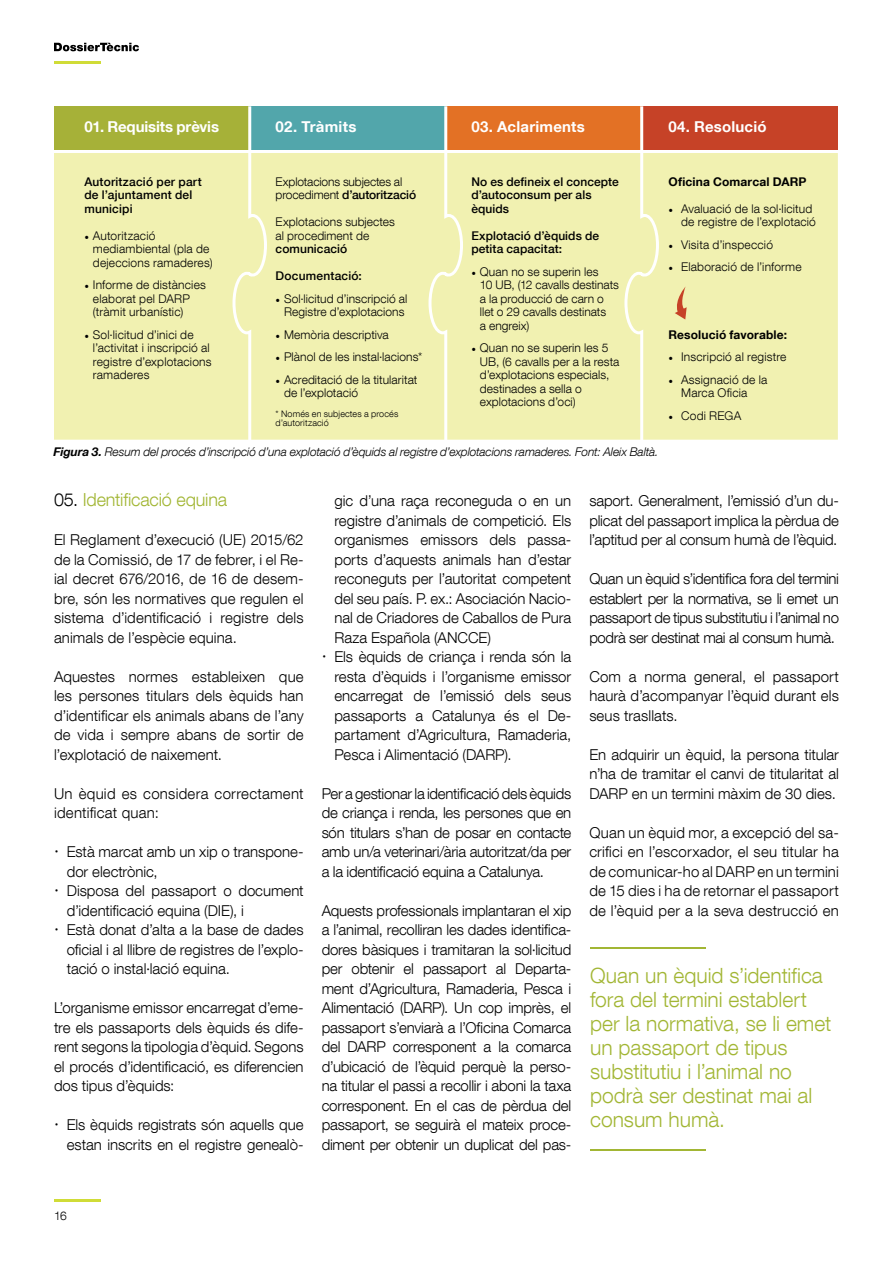
<style>
.page{position:relative;width:893px;height:1263px;background:#fff}
.page>*{position:absolute;margin:0;border:0;box-sizing:border-box;transform-origin:0 0}
.t1{font:300 21px/24px "Helvetica Neue LT Com";color:#a2b634}
.t2{font:300 18px "Helvetica Neue LT Com";letter-spacing:-.01em;color:#a2b634}
.t3{font:300 15px/19.5px "Helvetica Neue LT Com";color:#000;text-align:justify}
.t4{font:300 15px/19.5px "Helvetica Neue LT Com";letter-spacing:.02em;color:#000}
.t5{font:700 15px "Helvetica Neue LT Com";letter-spacing:.015em;color:#fff}
.t6{font:700 15px "Helvetica Neue LT Com";letter-spacing:-.01em;color:#fff}
.t7{font:300 12px/13.5px "Helvetica Neue LT Com";letter-spacing:.005em;color:#000}
.t8{font:500 12px/13.5px "Helvetica Neue LT Com";letter-spacing:.01em;color:#000}
.t9{font:italic 300 12px "Helvetica Neue LT Com";letter-spacing:-.01em;color:#000}
.t10{font:700 12px "Helvetica Neue LT Com";letter-spacing:.015em;color:#000}
.t11{font:300 9px/9px "Helvetica Neue LT Com";letter-spacing:.015em;color:#000}
.s1{font-family:"Minion Pro";font-weight:400}
.s2{font-weight:500}
.s3{font-weight:700}
.s4{color:#000}
.s5{font-size:18px}
</style>
<div class="page">
<div style="left:446px;top:107px;width:196px;height:43px;background:#e37125"></div>
<div style="left:464px;top:153px;width:159px;height:287px;background:#f1f1b1"></div>
<div style="left:54px;top:153px;width:177px;height:287px;background:#f1f1b1"></div>
<div style="left:54px;top:107px;width:196px;height:43px;background:#a6b138"></div>
<div style="left:642px;top:107px;width:196px;height:43px;background:#c64227"></div>
<div style="left:660px;top:153px;width:178px;height:287px;background:#f1f1b1"></div>
<svg style="left:674px;top:286px;width:13px;height:33px"></svg>
<div style="left:268px;top:153px;width:159px;height:287px;background:#f1f1b1"></div>
<div style="left:250px;top:107px;width:196px;height:43px;background:#52a6ab"></div>
<svg style="left:231px;top:106px;width:37px;height:334px"></svg>
<svg style="left:427px;top:106px;width:37px;height:334px"></svg>
<svg style="left:623px;top:106px;width:37px;height:334px"></svg>
<hr style="left:590px;top:1150px;width:116px;height:1px;background:#a2b634">
<hr style="left:590px;top:947px;width:116px;height:1px;background:#a2b634">
<svg style="left:54px;top:43px;width:85px;height:8px"></svg>
<hr style="left:54px;top:1199px;width:47px;height:3px;background:#d0dc37">
<hr style="left:54px;top:61px;width:47px;height:3px;background:#d0dc37">
<p class="t6" style="left:84px;top:117px;width:136px">01. Requisits prèvis</p>
<p class="t5" style="left:276px;top:117px;width:82px">02. Tràmits</p>
<p class="t5" style="left:471px;top:117px;width:115px">03. Aclariments</p>
<p class="t5" style="left:668px;top:117px;width:100px">04. Resolució</p>
<p class="t8" style="left:84px;top:175px;width:119px">Autorització per part de l’ajuntament del municipi</p>
<p class="t7" style="left:93px;top:229px;width:121px;text-indent:-9px"><span class="s1">•</span> Autorització mediambiental (pla de dejeccions ramaderes)</p>
<p class="t7" style="left:93px;top:278px;width:115px;text-indent:-9px"><span class="s1">•</span> Informe de distàncies elaborat pel DARP (tràmit urbanístic)</p>
<p class="t7" style="left:93px;top:328px;width:120px;text-indent:-9px"><span class="s1">•</span> Sol·licitud d’inici de l’activitat i inscripció al registre d’explotacions ramaderes</p>
<p class="t7" style="left:276px;top:175px;width:142px">Explotacions subjectes al procediment <span class="s2">d’autorització</span></p>
<p class="t7" style="left:276px;top:215px;width:121px">Explotacions subjectes al procediment de</p>
<p class="t8" style="left:276px;top:242px;width:73px">comunicació</p>
<p class="t8" style="left:276px;top:269px;width:88px">Documentació:</p>
<p class="t7" style="left:276px;top:292px;width:133px;text-align:center"><span class="s1">•</span> Sol·licitud d’inscripció al<br>Registre d’explotacions</p>
<p class="t7" style="left:276px;top:328px;width:115px"><span class="s1">•</span> Memòria descriptiva</p>
<p class="t7" style="left:276px;top:350px;width:148px"><span class="s1">•</span> Plànol de les instal·lacions*</p>
<p class="t7" style="left:284px;top:373px;width:135px;text-indent:-9px"><span class="s1">•</span> Acreditació de la titularitat de l’explotació</p>
<p class="t11" style="left:276px;top:409px;width:124px">* Només en subjectes a procés d’autorització</p>
<p class="t8" style="left:471px;top:175px;width:149px">No es defineix el concepte d’autoconsum per als èquids</p>
<p class="t8" style="left:471px;top:229px;width:129px">Explotació d’èquids de petita capacitat:</p>
<p class="t7" style="left:480px;top:265px;width:141px;text-indent:-9px"><span class="s1">•</span> Quan no se superin les<br>10 UB, (12 cavalls destinats a la producció de carn o llet o 29 cavalls destinats<br>a engreix)</p>
<p class="t7" style="left:480px;top:341px;width:141px;text-indent:-9px"><span class="s1">•</span> Quan no se superin les 5<br>UB, (6 cavalls per a la resta d’explotacions especials, destinades a sella o explotacions d’oci)</p>
<p class="t9" style="left:53px;top:445px;width:607px"><span class="s3">Figura 3.</span> Resum del procés d’inscripció d’una explotació d’èquids al registre d’explotacions ramaderes. Font: Aleix Baltà.</p>
<p class="t10" style="left:668px;top:174px;width:140px">Oficina Comarcal DARP</p>
<p class="t7" style="left:668px;top:202px;width:149px;text-align:right"><span class="s1">•</span> Avaluació de la sol·licitud de registre de l’explotació</p>
<p class="t7" style="left:668px;top:238px;width:106px"><span class="s1">•</span> Visita d’inspecció</p>
<p class="t7" style="left:668px;top:260px;width:135px"><span class="s1">•</span> Elaboració de l’informe</p>
<p class="t10" style="left:668px;top:327px;width:120px">Resolució favorable:</p>
<p class="t7" style="left:668px;top:350px;width:120px"><span class="s1">•</span> Inscripció al registre</p>
<p class="t7" style="left:668px;top:373px;width:100px;text-align:center"><span class="s1">•</span> Assignació de la<br>Marca Oficia</p>
<p class="t7" style="left:668px;top:409px;width:75px"><span class="s1">•</span> Codi REGA</p>
<p class="t2" style="left:54px;top:489px;width:175px"><span class="s4">05.</span> Identificació equina</p>
<p class="t3" style="left:54px;top:530px;width:251px">El Reglament d’execució (UE) 2015/62 de la Comissió, de 17 de febrer, i el Re&shy;ial decret 676/2016, de 16 de desem&shy;bre, són les normatives que regulen el sistema d’identificació i registre dels animals de l’espècie equina.</p>
<p class="t3" style="left:54px;top:666px;width:251px">Aquestes normes estableixen que les persones titulars dels èquids han d’identificar els animals abans de l’any de vida i sempre abans de sortir de l’explotació de naixement.</p>
<p class="t4" style="left:54px;top:783px;width:251px">Un èquid es considera correctament identificat quan:</p>
<p class="t3" style="left:54px;top:842px;width:251px"><span class="s5">·</span> Està marcat amb un xip o transpone-</p>
<p class="t3" style="left:67px;top:861px;width:93px">dor electrònic,</p>
<p class="t3" style="left:54px;top:881px;width:251px"><span class="s5">·</span> Disposa del passaport o document</p>
<p class="t3" style="left:67px;top:900px;width:179px">d’identificació equina (DIE), i</p>
<p class="t3" style="left:54px;top:920px;width:251px"><span class="s5">·</span> Està donat d’alta a la base de dades</p>
<p class="t3" style="left:67px;top:939px;width:238px">oficial i al llibre de registres de l’explo-</p>
<p class="t3" style="left:67px;top:959px;width:165px">tació o instal·lació equina.</p>
<p class="t3" style="left:54px;top:998px;width:251px">L’organisme emissor encarregat d’eme&shy;tre els passaports dels èquids és dife&shy;rent segons la tipologia d’èquid. Segons el procés d’identificació, es diferencien dos tipus d’èquids:</p>
<p class="t3" style="left:54px;top:1115px;width:251px;text-align:right"><span class="s5">·</span> Els èquids registrats són aquells que estan inscrits en el registre genealò-</p>
<p class="t3" style="left:334px;top:491px;width:238px">gic d’una raça reconeguda o en un</p>
<p class="t3" style="left:334px;top:510px;width:238px">registre d’animals de competició. Els</p>
<p class="t3" style="left:334px;top:530px;width:238px">organismes emissors dels passa-</p>
<p class="t3" style="left:334px;top:549px;width:238px">ports d’aquests animals han d’estar</p>
<p class="t3" style="left:334px;top:569px;width:238px">reconeguts per l’autoritat competent</p>
<p class="t3" style="left:334px;top:588px;width:238px">del seu país. P. ex.: Asociación Nacio-</p>
<p class="t3" style="left:334px;top:608px;width:238px">nal de Criadores de Caballos de Pura</p>
<p class="t3" style="left:334px;top:627px;width:158px">Raza Española (ANCCE)</p>
<p class="t3" style="left:322px;top:647px;width:251px"><span class="s5">·</span> Els èquids de criança i renda són la</p>
<p class="t3" style="left:334px;top:666px;width:238px">resta d’èquids i l’organisme emissor</p>
<p class="t3" style="left:334px;top:686px;width:238px">encarregat de l’emissió dels seus</p>
<p class="t3" style="left:334px;top:705px;width:238px">passaports a Catalunya és el De-</p>
<p class="t3" style="left:334px;top:725px;width:238px">partament d’Agricultura, Ramaderia,</p>
<p class="t3" style="left:334px;top:744px;width:179px">Pesca i Alimentació (DARP).</p>
<p class="t3" style="left:322px;top:783px;width:251px">Per a gestionar la identificació dels èquids de criança i renda, les persones que en són titulars s’han de posar en contacte amb un/a veterinari/ària autoritzat/da per a la identificació equina a Catalunya.</p>
<p class="t3" style="left:322px;top:900px;width:251px">Aquests professionals implantaran el xip a l’animal, recolliran les dades identifica&shy;dores bàsiques i tramitaran la sol·licitud per obtenir el passaport al Departa&shy;ment d’Agricultura, Ramaderia, Pesca i Alimentació (DARP). Un cop imprès, el passaport s’enviarà a l’Oficina Comarca del DARP corresponent a la comarca d’ubicació de l’èquid perquè la perso&shy;na titular el passi a recollir i aboni la taxa corresponent. En el cas de pèrdua del passaport, se seguirà el mateix proce&shy;diment per obtenir un duplicat del pas-</p>
<p class="t3" style="left:589px;top:491px;width:251px">saport. Generalment, l’emissió d’un du&shy;plicat del passaport implica la pèrdua de l’aptitud per al consum humà de l’èquid.</p>
<p class="t3" style="left:589px;top:569px;width:251px">Quan un èquid s’identifica fora del termini establert per la normativa, se li emet un passaport de tipus substitutiu i l’animal no podrà ser destinat mai al consum humà.</p>
<p class="t3" style="left:589px;top:666px;width:251px">Com a norma general, el passaport haurà d’acompanyar l’èquid durant els seus trasllats.</p>
<p class="t3" style="left:589px;top:744px;width:251px">En adquirir un èquid, la persona titular n’ha de tramitar el canvi de titularitat al DARP en un termini màxim de 30 dies.</p>
<p class="t3" style="left:589px;top:822px;width:251px">Quan un èquid mor, a excepció del sa&shy;crifici en l’escorxador, el seu titular ha de comunicar-ho al DARP en un termini de 15 dies i ha de retornar el passaport de l’èquid per a la seva destrucció en</p>
<h1 class="t1" style="left:590px;top:963px;width:243px">Quan un èquid s’identifica fora del termini establert per la normativa, se li emet un passaport de tipus substitutiu i l’animal no podrà ser destinat mai al consum humà.</h1>
<p class="t7" style="left:54px;top:1209px;width:14px">16</p>
</div>
